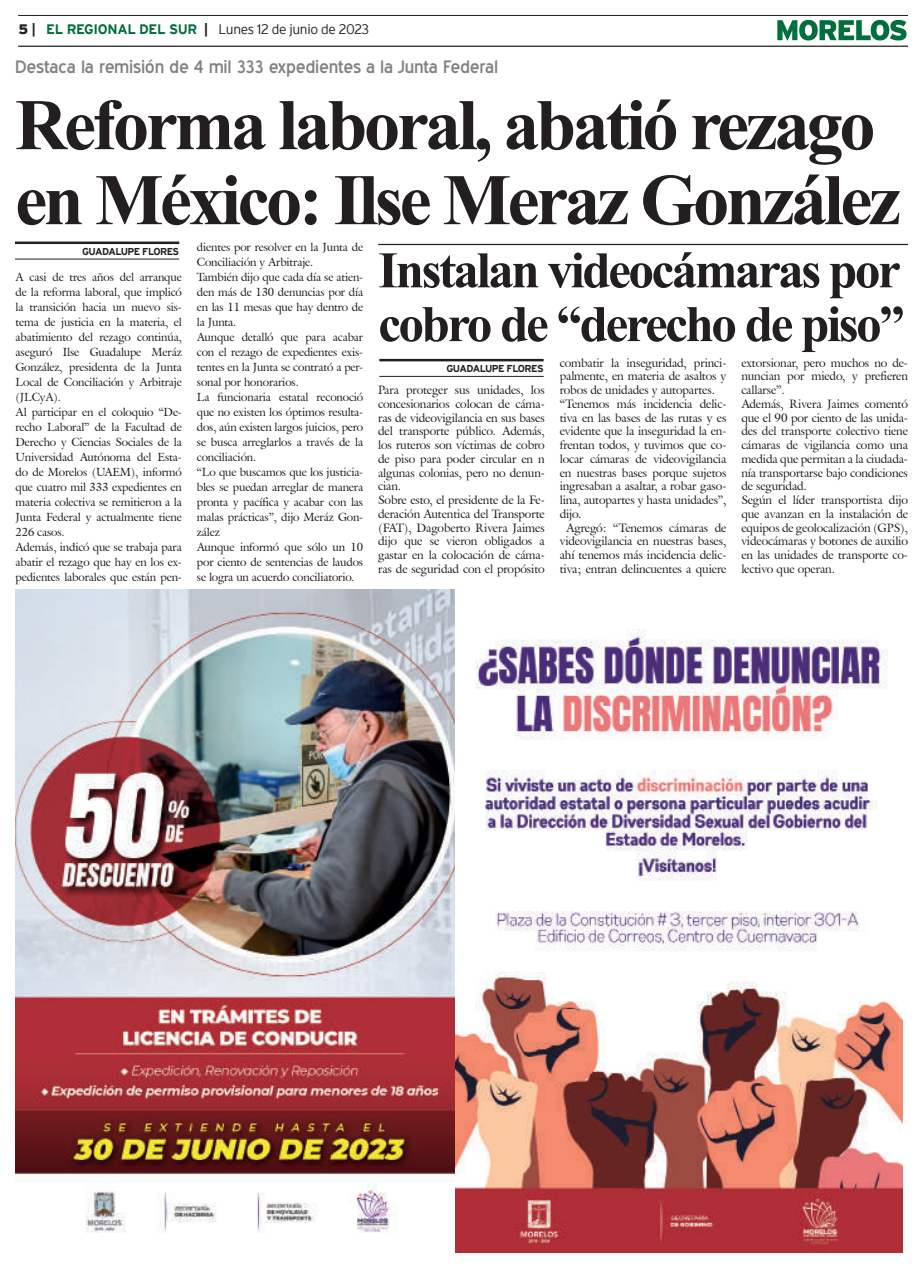
<style>
.page{position:relative;width:923px;height:1268px;background:#fff}
.page>*{position:absolute;margin:0;border:0;box-sizing:border-box;transform-origin:0 0}
.t1{font:700 72.5px/75px "Times New Roman";letter-spacing:-.05em;color:#231f20}
.t2{font:700 51.25px/53.8px "Times New Roman";letter-spacing:-.05em;color:#231f20}
.t3{font:17.5px "Blue Highway";letter-spacing:-.015em;color:#808285;scale:1.05 1}
.t4{font:300 13.75px "Interstate";letter-spacing:-.025em;color:#231f20}
.t5{font:11.88px/13.8px "Galliard IT Cby BT";letter-spacing:-.01em;color:#231f20}
.t6{font:11.5px/15px "Galliard IT Cby BT";letter-spacing:-.01em;color:#231f20}
.t7{font:700 10px "Interstate";letter-spacing:-.05em;color:#231f20}
.s1{font-weight:900}
.s2{font-weight:700}
.s3{font-weight:700;color:#006f3c}
</style>
<div class="page">
<hr style="left:18px;top:15px;width:889px;height:1px;background:#231f20">
<hr style="left:18px;top:46px;width:889px;height:1px;background:#231f20">
<svg style="left:777px;top:20px;width:129px;height:21px"></svg>
<img style="left:16px;top:589px;width:440px;height:663px">
<img style="left:456px;top:629px;width:446px;height:623px">
<hr style="left:15px;top:241px;width:164px;height:3px;background:#231f20">
<hr style="left:15px;top:258px;width:164px;height:1px;background:#231f20">
<hr style="left:378px;top:244px;width:530px;height:1px;background:#231f20">
<hr style="left:379px;top:359px;width:164px;height:2px;background:#231f20">
<hr style="left:379px;top:376px;width:164px;height:1px;background:#231f20">
<p class="t4" style="left:18px;top:21px;width:352px"><span class="s1">5</span> <span class="s2">|</span> <span class="s3">EL REGIONAL DEL SUR</span> <span class="s2">|</span> Lunes 12 de junio de 2023</p>
<h3 class="t3" style="left:15px;top:57px;width:461px">Destaca la remisión de 4 mil 333 expedientes a la Junta Federal</h3>
<h1 class="t1" style="left:15px;top:85px;width:887px">Reforma laboral, abatió rezago en México: Ilse Meraz González</h1>
<p class="t7" style="left:82px;top:246px;width:99px">GUADALUPE FLORES</p>
<h2 class="t2" style="left:378px;top:242px;width:528px">Instalan videocámaras por cobro de “derecho de piso”</h2>
<p class="t7" style="left:446px;top:363px;width:99px">GUADALUPE FLORES</p>
<p class="t6" style="left:197px;top:239px;width:168px">dientes por resolver en la Junta de<br>Conciliación y Arbitraje.<br>También dijo que cada día se atien&shy;den más de 130 denuncias por día en las 11 mesas que hay dentro de la Junta.<br>Aunque detalló que para acabar con el rezago de expedientes exis&shy;tentes en la Junta se contrató a per&shy;sonal por honorarios.<br>La funcionaria estatal reconoció que no existen los óptimos resulta&shy;dos, aún existen largos juicios, pero se busca arreglarlos a través de la conciliación.<br>“Lo que buscamos que los justicia&shy;bles se puedan arreglar de manera pronta y pacífica y acabar con las malas prácticas”, dijo Meráz Gon&shy;zález<br>Aunque informó que sólo un 10 por ciento de sentencias de laudos se logra un acuerdo conciliatorio.</p>
<p class="t6" style="left:16px;top:269px;width:168px">A casi de tres años del arranque de la reforma laboral, que implicó la transición hacia un nuevo sis&shy;tema de justicia en la materia, el abatimiento del rezago continúa, aseguró Ilse Guadalupe Meráz<br>González, presidenta de la Junta<br>Local de Conciliación y Arbitraje (JLCyA).<br>Al participar en el coloquio “De&shy;recho Laboral” de la Facultad de<br>Derecho y Ciencias Sociales de la<br>Universidad Autónoma del Esta&shy;do de Morelos (UAEM), informó que cuatro mil 333 expedientes en materia colectiva se remitieron a la<br>Junta Federal y actualmente tiene<br>226 casos.<br>Además, indicó que se trabaja para abatir el rezago que hay en los ex&shy;pedientes laborales que están pen-</p>
<p class="t5" style="left:559px;top:355px;width:168px">combatir la inseguridad, princi-</p>
<p class="t5" style="left:559px;top:369px;width:168px">palmente, en materia de asaltos y</p>
<p class="t5" style="left:559px;top:383px;width:157px">robos de unidades y autopartes.</p>
<p class="t5" style="left:559px;top:397px;width:168px">“Tenemos más incidencia delic-</p>
<p class="t5" style="left:559px;top:410px;width:168px">tiva en las bases de las rutas y es</p>
<p class="t5" style="left:559px;top:424px;width:168px">evidente que la inseguridad la en-</p>
<p class="t5" style="left:559px;top:438px;width:168px">frentan todos, y tuvimos que co-</p>
<p class="t5" style="left:559px;top:452px;width:168px">locar cámaras de videovigilancia</p>
<p class="t5" style="left:559px;top:465px;width:168px">en nuestras bases porque sujetos</p>
<p class="t5" style="left:559px;top:479px;width:168px">ingresaban a asaltar, a robar gaso-</p>
<p class="t5" style="left:559px;top:493px;width:168px">lina, autopartes y hasta unidades”,</p>
<p class="t5" style="left:559px;top:507px;width:23px">dijo.</p>
<p class="t5" style="left:566px;top:520px;width:162px">Agregó: “Tenemos cámaras de</p>
<p class="t5" style="left:559px;top:534px;width:168px">videovigilancia en nuestras bases,</p>
<p class="t5" style="left:559px;top:548px;width:168px">ahí tenemos más incidencia delic-</p>
<p class="t5" style="left:559px;top:562px;width:168px">tiva; entran delincuentes a quiere</p>
<p class="t5" style="left:741px;top:355px;width:168px">extorsionar, pero muchos no de&shy;nuncian por miedo, y prefieren callarse”.<br>Además, Rivera Jaimes comentó que el 90 por ciento de las unida&shy;des del transporte colectivo tiene cámaras de vigilancia como una medida que permitan a la ciudada&shy;nía transportarse bajo condiciones de seguridad.<br>Según el líder transportista dijo que avanzan en la instalación de equipos de geolocalización (GPS), videocámaras y botones de auxilio en las unidades de transporte co&shy;lectivo que operan.</p>
<p class="t5" style="left:378px;top:383px;width:168px">Para proteger sus unidades, los concesionarios colocan de cáma&shy;ras de videovigilancia en sus bases del transporte público. Además, los ruteros son víctimas de cobro de piso para poder circular en n algunas colonias, pero no denun&shy;cian.<br>Sobre esto, el presidente de la Fe&shy;deración Autentica del Transporte (FAT), Dagoberto Rivera Jaimes dijo que se vieron obligados a gastar en la colocación de cáma&shy;ras de seguridad con el propósito</p>
</div>
